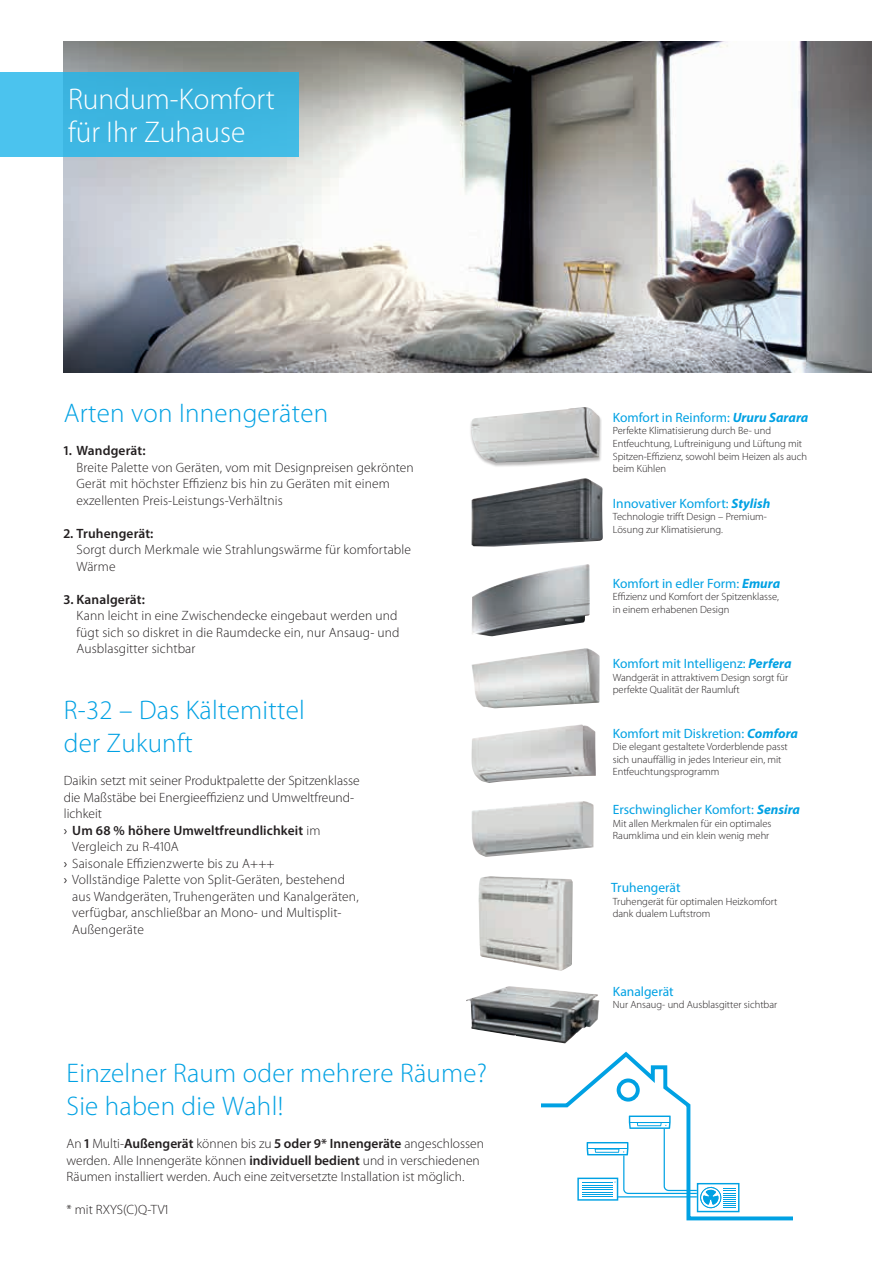
<style>
.page{position:relative;width:872px;height:1263px;background:#fff}
.page>*{position:absolute;margin:0;border:0;box-sizing:border-box;transform-origin:0 0}
.t1{font:300 30px/33px "Myriad Pro";color:#fff}
.t2{font:300 27px/33px "Myriad Pro";letter-spacing:.01em;color:#00a1e3}
.t3{font:300 13.5px/16.5px "Myriad Pro";letter-spacing:.01em;color:#231f20}
.t4{font:13.5px "Myriad Pro";color:#00a1e3}
.t5{font:600 13.5px "Myriad Pro";letter-spacing:.01em;color:#231f20}
.t6{font:300 10.5px/12.6px "Myriad Pro";color:#231f20}
.s1{font-weight:400}
.s2{font-weight:300}
.s3{font-weight:600}
.s4{font-weight:700;font-style:italic}
</style>
<div class="page">
<img style="left:64px;top:41px;width:808px;height:331px">
<div style="left:0;top:73px;width:299px;height:84px;background:linear-gradient(to right,#46beea,#38b1da)"></div>
<img style="left:471px;top:478px;width:132px;height:69px">
<img style="left:471px;top:564px;width:119px;height:72px">
<img style="left:466px;top:986px;width:133px;height:57px">
<div style="left:470px;top:408px;width:132px;height:59px;background:#231f20;opacity:.3"></div>
<img style="left:471px;top:407px;width:128px;height:56px">
<img style="left:471px;top:648px;width:128px;height:60px">
<img style="left:471px;top:724px;width:125px;height:59px">
<img style="left:478px;top:876px;width:94px;height:95px">
<img style="left:471px;top:801px;width:122px;height:56px">
<svg style="left:541px;top:1051px;width:252px;height:170px"></svg>
<hr style="left:617px;top:1196px;width:80px;height:1px;background:#00a1e3">
<h1 class="t1" style="left:68px;top:83px;width:208px">Rundum-Komfort für Ihr Zuhause</h1>
<h2 class="t2" style="left:64px;top:397px;width:266px">Arten von Innengeräten</h2>
<p class="t5" style="left:64px;top:442px;width:83px">1. Wandgerät:</p>
<p class="t3" style="left:77px;top:459px;width:339px">Breite Palette von Geräten, vom mit Designpreisen gekrönten<br>Gerät mit höchster Effizienz bis hin zu Geräten mit einem exzellenten Preis-Leistungs-Verhältnis</p>
<p class="t5" style="left:64px;top:524px;width:91px">2. Truhengerät:</p>
<p class="t3" style="left:77px;top:541px;width:336px">Sorgt durch Merkmale wie Strahlungswärme für komfortable<br>Wärme</p>
<p class="t5" style="left:64px;top:590px;width:83px">3. Kanalgerät:</p>
<p class="t3" style="left:77px;top:607px;width:324px">Kann leicht in eine Zwischendecke eingebaut werden und fügt sich so diskret in die Raumdecke ein, nur Ansaug- und<br>Ausblasgitter sichtbar</p>
<h2 class="t2" style="left:64px;top:694px;width:242px">R-32 – Das Kältemittel der Zukunft</h2>
<p class="t3" style="left:64px;top:772px;width:297px">Daikin setzt mit seiner Produktpalette der Spitzenklasse</p>
<p class="t3" style="left:64px;top:789px;width:292px">die Maßstäbe bei Energieeffizienz und Umweltfreund-</p>
<p class="t3" style="left:64px;top:805px;width:40px">lichkeit</p>
<p class="t5" style="left:64px;top:821px;width:258px"><span class="s1">›</span> Um 68 % höhere Umweltfreundlichkeit <span class="s2">im</span></p>
<p class="t3" style="left:72px;top:838px;width:108px">Vergleich zu R-410A</p>
<p class="t3" style="left:64px;top:855px;width:212px"><span class="s1">›</span> Saisonale Effizienzwerte bis zu A+++</p>
<p class="t3" style="left:64px;top:871px;width:283px"><span class="s1">›</span> Vollständige Palette von Split-Geräten, bestehend</p>
<p class="t3" style="left:72px;top:888px;width:288px">aus Wandgeräten, Truhengeräten und Kanalgeräten,</p>
<p class="t3" style="left:72px;top:904px;width:271px">verfügbar, anschließbar an Mono- und Multisplit-</p>
<p class="t3" style="left:72px;top:921px;width:73px">Außengeräte</p>
<h2 class="t2" style="left:67px;top:1057px;width:422px">Einzelner Raum oder mehrere Räume?<br>Sie haben die Wahl!</h2>
<p class="t3" style="left:67px;top:1135px;width:419px">An <span class="s3">1</span> Multi-<span class="s3">Außengerät</span> können bis zu <span class="s3">5 oder 9* Innengeräte</span> angeschlossen werden. Alle Innengeräte können <span class="s3">individuell bedient</span> und in verschiedenen<br>Räumen installiert werden. Auch eine zeitversetzte Installation ist möglich.</p>
<p class="t3" style="left:67px;top:1201px;width:103px">* mit RXYS(C)Q-TV1</p>
<p class="t4" style="left:613px;top:409px;width:197px">Komfort in Reinform: <span class="s4">Ururu Sarara</span></p>
<p class="t6" style="left:613px;top:425px;width:196px">Perfekte Klimatisierung durch Be- und Entfeuchtung, Luftreinigung und Lüftung mit Spitzen-Effizienz, sowohl beim Heizen als auch beim Kühlen</p>
<p class="t4" style="left:613px;top:495px;width:159px">Innovativer Komfort: <span class="s4">Stylish</span></p>
<p class="t6" style="left:613px;top:511px;width:156px">Technologie trifft Design – Premium-<br>Lösung zur Klimatisierung.</p>
<p class="t4" style="left:613px;top:575px;width:169px">Komfort in edler Form: <span class="s4">Emura</span></p>
<p class="t6" style="left:613px;top:591px;width:167px">Effizienz und Komfort der Spitzenklasse, in einem erhabenen Design</p>
<p class="t4" style="left:613px;top:655px;width:180px">Komfort mit Intelligenz: <span class="s4">Perfera</span></p>
<p class="t6" style="left:613px;top:671px;width:177px">Wandgerät in attraktivem Design sorgt für perfekte Qualität der Raumluft</p>
<p class="t4" style="left:613px;top:725px;width:187px">Komfort mit Diskretion: <span class="s4">Comfora</span></p>
<p class="t6" style="left:613px;top:741px;width:176px">Die elegant gestaltete Vorderblende passt sich unauffällig in jedes Interieur ein, mit<br>Entfeuchtungsprogramm</p>
<p class="t4" style="left:613px;top:801px;width:189px">Erschwinglicher Komfort: <span class="s4">Sensira</span></p>
<p class="t6" style="left:613px;top:817px;width:160px">Mit allen Merkmalen für ein optimales<br>Raumklima und ein klein wenig mehr</p>
<p class="t4" style="left:611px;top:879px;width:71px">Truhengerät</p>
<p class="t6" style="left:613px;top:895px;width:166px">Truhengerät für optimalen Heizkomfort dank dualem Luftstrom</p>
<p class="t4" style="left:613px;top:983px;width:62px">Kanalgerät</p>
<p class="t6" style="left:613px;top:998px;width:166px">Nur Ansaug- und Ausblasgitter sichtbar</p>
</div>
